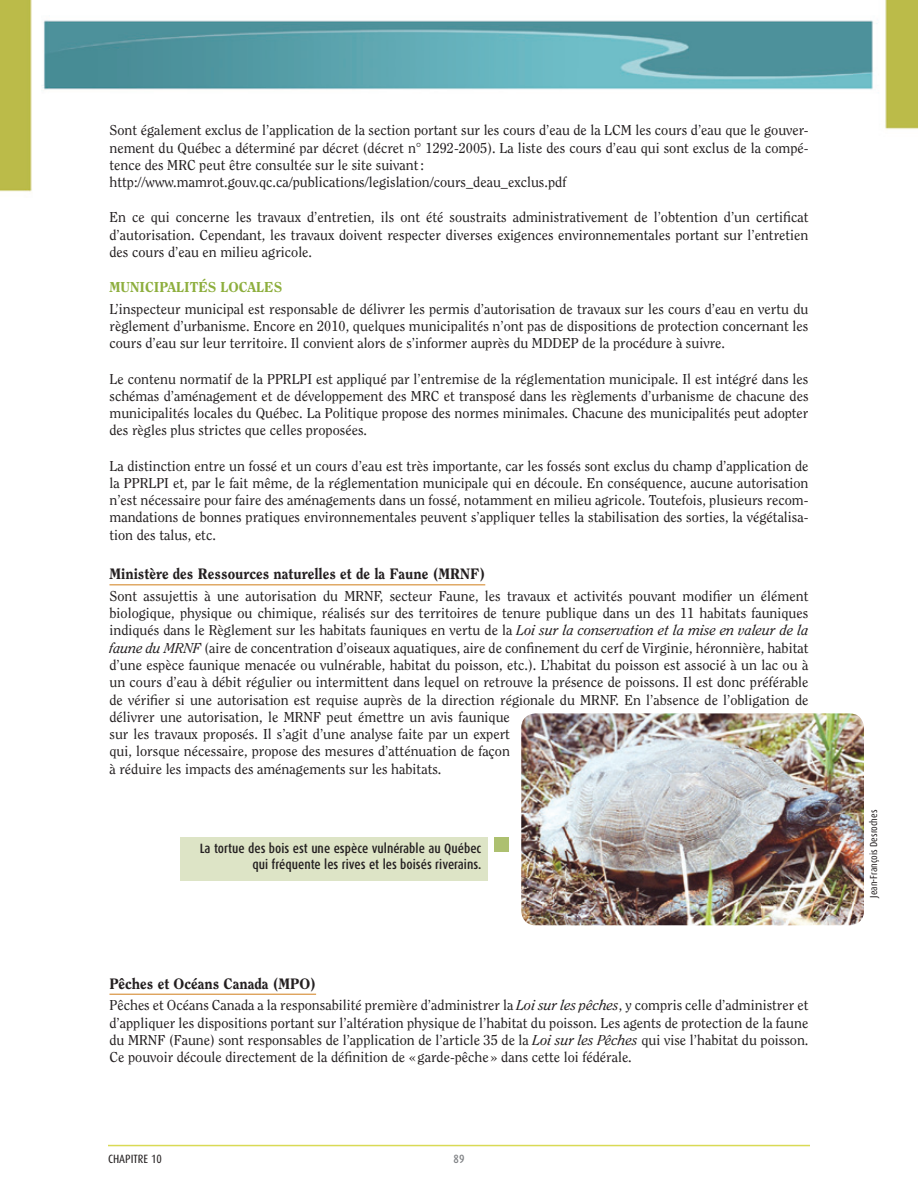
<style>
.page{position:relative;width:918px;height:1188px;background:#fff}
.page>*{position:absolute;margin:0;border:0;box-sizing:border-box;transform-origin:0 0}
.t1{font:800 15px "Clearface";color:#231f20}
.t2{font:14.25px/17.2px "Clearface";color:#231f20;text-align:justify}
.t3{font:800 14.25px "Clearface";color:#8dae3d}
.t4{font:500 13.5px/15.8px "Dax Condensed";color:#231f20;text-align:right}
.t5{font:12px "Dax Condensed";color:#231f20}
.t6{font:500 12px "Dax Condensed";color:#808285}
.t7{font:10.2px "Dax Condensed";color:#231f20}
.s1{font-style:italic}
</style>
<div class="page">
<img style="left:0;top:0;width:918px;height:192px">
<hr style="left:108px;top:1145px;width:702px;height:1px;background:#d9da55">
<hr style="left:110px;top:584px;width:375px;height:1px;background:#d07e1a">
<hr style="left:110px;top:994px;width:206px;height:1px;background:#d07e1a">
<div style="left:180px;top:837px;width:308px;height:44px;background:#dde4c6"></div>
<div style="left:494px;top:837px;width:14px;height:14px;background:#adc070"></div>
<img style="left:521px;top:713px;width:343px;height:212px">
<p class="t2" style="left:110px;top:122px;width:701px;text-align:left">Sont également exclus de l’application de la section portant sur les cours d’eau de la LCM les cours d’eau que le gouver&shy;nement du Québec a déterminé par décret (décret n° 1292-2005). La liste des cours d’eau qui sont exclus de la compé&shy;tence des MRC peut être consultée sur le site suivant: http://www.mamrot.gouv.qc.ca/publications/legislation/cours_deau_exclus.pdf</p>
<p class="t2" style="left:110px;top:209px;width:701px">En ce qui concerne les travaux d’entretien, ils ont été soustraits administrativement de l’obtention d’un certificat d’autorisation. Cependant, les travaux doivent respecter diverses exigences environnementales portant sur l’entretien des cours d’eau en milieu agricole.</p>
<p class="t3" style="left:110px;top:278px;width:174px">Municipalités locales</p>
<p class="t2" style="left:110px;top:300px;width:700px">L’inspecteur municipal est responsable de délivrer les permis d’autorisation de travaux sur les cours d’eau en vertu du règlement d’urbanisme. Encore en 2010, quelques municipalités n’ont pas de dispositions de protection concernant les cours d’eau sur leur territoire. Il convient alors de s’informer auprès du MDDEP de la procédure à suivre.</p>
<p class="t2" style="left:110px;top:370px;width:701px">Le contenu normatif de la PPRLPI est appliqué par l’entremise de la réglementation municipale. Il est intégré dans les schémas d’aménagement et de développement des MRC et transposé dans les règlements d’urbanisme de chacune des municipalités locales du Québec. La Politique propose des normes minimales. Chacune des municipalités peut adopter des règles plus strictes que celles proposées.</p>
<p class="t2" style="left:110px;top:457px;width:701px">La distinction entre un fossé et un cours d’eau est très importante, car les fossés sont exclus du champ d’application de la PPRLPI et, par le fait même, de la réglementation municipale qui en découle. En conséquence, aucune autorisation n’est nécessaire pour faire des aménagements dans un fossé, notamment en milieu agricole. Toutefois, plusieurs recom&shy;mandations de bonnes pratiques environnementales peuvent s’appliquer telles la stabilisation des sorties, la végétalisa&shy;tion des talus, etc.</p>
<p class="t1" style="left:110px;top:565px;width:377px">Ministère des Ressources naturelles et de la Faune (MRNF)</p>
<p class="t2" style="left:110px;top:587px;width:701px;text-align:left">Sont assujettis à une autorisation du MRNF, secteur Faune, les travaux et activités pouvant modifier un élément biologique, physique ou chimique, réalisés sur des territoires de tenure publique dans un des 11 habitats fauniques indiqués dans le Règlement sur les habitats fauniques en vertu de la <span class="s1">Loi sur la conservation et la mise en valeur de la faune du MRNF</span> (aire de concentration d’oiseaux aquatiques, aire de confinement du cerf de Virginie, héronnière, habitat d’une espèce faunique menacée ou vulnérable, habitat du poisson, etc.). L’habitat du poisson est associé à un lac ou à un cours d’eau à débit régulier ou intermittent dans lequel on retrouve la présence de poissons. Il est donc préférable de vérifier si une autorisation est requise auprès de la direction régionale du MRNF. En l’absence de l’obligation de délivrer une autorisation, le MRNF peut émettre un avis faunique<br>sur les travaux proposés. Il s’agit d’une analyse faite par un expert<br>qui, lorsque nécessaire, propose des mesures d’atténuation de façon<br>à réduire les impacts des aménagements sur les habitats.</p>
<p class="t4" style="left:200px;top:841px;width:283px">La tortue des bois est une espèce vulnérable au Québec qui fréquente les rives et les boisés riverains.</p>
<p class="t1" style="left:110px;top:974px;width:208px">Pêches et Océans Canada (MPO)</p>
<p class="t2" style="left:110px;top:997px;width:700px">Pêches et Océans Canada a la responsabilité première d’administrer la <span class="s1">Loi sur les pêches</span>, y compris celle d’administrer et d’appliquer les dispositions portant sur l’altération physique de l’habitat du poisson. Les agents de protection de la faune du MRNF (Faune) sont responsables de l’application de l’article 35 de la <span class="s1">Loi sur les Pêches</span> qui vise l’habitat du poisson.<br>Ce pouvoir découle directement de la définition de «garde-pêche » dans cette loi fédérale.</p>
<p class="t5" style="left:108px;top:1153px;width:56px">CHAPITRE 10</p>
<p class="t6" style="left:454px;top:1153px;width:12px">89</p>
<p class="t7" style="left:868px;top:898px;width:89px;rotate:-90deg">Jean-François Desroches</p>
</div>
